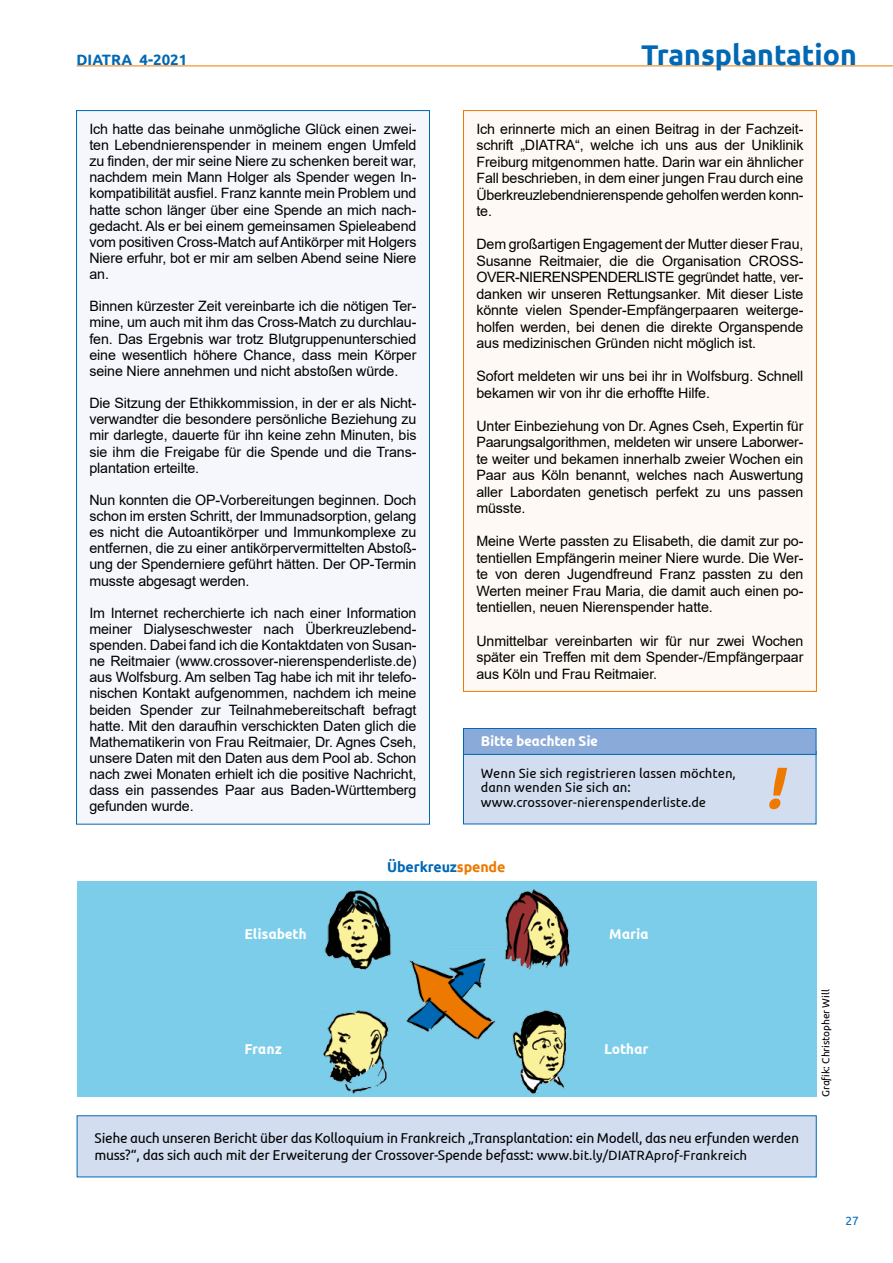
<style>
.page{position:relative;width:893px;height:1263px;background:#fff}
.page>*{position:absolute;margin:0;border:0;box-sizing:border-box;transform-origin:0 0}
.t1{font:italic 700 58.8px "Ubuntu";color:#ee7900}
.t2{font:700 28.5px "Ubuntu";color:#0068b5}
.t3{font:700 15px "Ubuntu";color:#0068b5}
.t4{font:14.25px/16.2px "Arial";letter-spacing:-.01em;color:#000;text-align:justify}
.t5{font:italic 14.25px/16.5px "Ubuntu";letter-spacing:-.01em;color:#000}
.t6{font:italic 700 14.25px "Ubuntu";letter-spacing:-.005em;color:#fff}
.t7{font:700 14.25px "Ubuntu";letter-spacing:-.01em;color:#0068b5}
.t8{font:italic 13.5px/14.2px "Ubuntu";letter-spacing:.01em;color:#000}
.t9{font:12px "Ubuntu";color:#0068b5}
.t10{font:italic 10.5px "Ubuntu";color:#000}
.s1{color:#ee7900}
.s2{font-size:13.5px}
</style>
<div class="page">
<hr style="left:77px;top:66px;width:816px;height:1px;background:#ee7900">
<div style="left:77px;top:111px;width:352px;height:713px;background:#f5f7fc"></div>
<div style="left:463px;top:111px;width:353px;height:580px;background:#fef9f4"></div>
<div style="left:77px;top:881px;width:739px;height:215px;background:#7ccdea"></div>
<img style="left:323px;top:889px;width:247px;height:206px">
<svg style="left:463px;top:728px;width:354px;height:97px;background:#b8cbe7"></svg>
<div style="left:76px;top:1115px;width:741px;height:63px;background:#d3ddf0"></div>
<p class="t3" style="left:77px;top:50px;width:112px">DIATRA 4-2021</p>
<h2 class="t2" style="left:641px;top:37px;width:217px">Transplantation</h2>
<p class="t4" style="left:89px;top:121px;width:328px">Ich hatte das beinahe unmögliche Glück einen zwei&shy;ten Lebendnierenspender in meinem engen Umfeld zu finden, der mir seine Niere zu schenken bereit war, nachdem mein Mann Holger als Spender wegen In&shy;kompatibilität ausfiel. Franz kannte mein Problem und hatte schon länger über eine Spende an mich nach&shy;gedacht. Als er bei einem gemeinsamen Spieleabend vom positiven Cross-Match auf Antikörper mit Holgers Niere erfuhr, bot er mir am selben Abend seine Niere an.</p>
<p class="t4" style="left:89px;top:298px;width:329px">Binnen kürzester Zeit vereinbarte ich die nötigen Ter&shy;mine, um auch mit ihm das Cross-Match zu durchlau&shy;fen. Das Ergebnis war trotz Blutgruppenunterschied eine wesentlich höhere Chance, dass mein Körper seine Niere annehmen und nicht abstoßen würde.</p>
<p class="t4" style="left:89px;top:395px;width:329px">Die Sitzung der Ethikkommission, in der er als Nicht&shy;verwandter die besondere persönliche Beziehung zu mir darlegte, dauerte für ihn keine zehn Minuten, bis sie ihm die Freigabe für die Spende und die Trans&shy;plantation erteilte.</p>
<p class="t4" style="left:89px;top:492px;width:328px">Nun konnten die OP-Vorbereitungen beginnen. Doch schon im ersten Schritt, der Immunadsorption, gelang es nicht die Autoantikörper und Immunkomplexe zu entfernen, die zu einer antikörpervermittelten Abstoß&shy;ung der Spenderniere geführt hätten. Der OP-Termin musste abgesagt werden.</p>
<p class="t4" style="left:89px;top:605px;width:329px">Im Internet recherchierte ich nach einer Information meiner Dialyseschwester nach Überkreuzlebend&shy;spenden. Dabei fand ich die Kontaktdaten von Susan&shy;ne Reitmaier (www.crossover-nierenspenderliste.de) aus Wolfsburg. Am selben Tag habe ich mit ihr telefo&shy;nischen Kontakt aufgenommen, nachdem ich meine beiden Spender zur Teilnahmebereitschaft befragt hatte. Mit den daraufhin verschickten Daten glich die Mathematikerin von Frau Reitmaier, Dr. Agnes Cseh, unsere Daten mit den Daten aus dem Pool ab. Schon nach zwei Monaten erhielt ich die positive Nachricht, dass ein passendes Paar aus Baden-Württemberg gefunden wurde.</p>
<p class="t4" style="left:476px;top:121px;width:328px">Ich erinnerte mich an einen Beitrag in der Fachzeit&shy;schrift „DIATRA“, welche ich uns aus der Uniklinik Freiburg mitgenommen hatte. Darin war ein ähnlicher Fall beschrieben, in dem einer jungen Frau durch eine Überkreuzlebendnierenspende geholfen werden konn&shy;te.</p>
<p class="t4" style="left:476px;top:236px;width:329px">Dem großartigen Engagement der Mutter dieser Frau, Susanne Reitmaier, die die Organisation CROSS-OVER-NIERENSPENDERLISTE gegründet hatte, ver&shy;danken wir unseren Rettungsanker. Mit dieser Liste könnte vielen Spender-Empfängerpaaren weiterge&shy;holfen werden, bei denen die direkte Organspende aus medizinischen Gründen nicht möglich ist.</p>
<p class="t4" style="left:476px;top:368px;width:329px">Sofort meldeten wir uns bei ihr in Wolfsburg. Schnell bekamen wir von ihr die erhoffte Hilfe.</p>
<p class="t4" style="left:476px;top:418px;width:329px">Unter Einbeziehung von Dr. Agnes Cseh, Expertin für Paarungsalgorithmen, meldeten wir unsere Laborwer&shy;te weiter und bekamen innerhalb zweier Wochen ein Paar aus Köln benannt, welches nach Auswertung aller Labordaten genetisch perfekt zu uns passen müsste.</p>
<p class="t4" style="left:476px;top:533px;width:328px">Meine Werte passten zu Elisabeth, die damit zur po&shy;tentiellen Empfängerin meiner Niere wurde. Die Wer&shy;te von deren Jugendfreund Franz passten zu den Werten meiner Frau Maria, die damit auch einen po&shy;tentiellen, neuen Nierenspender hatte.</p>
<p class="t4" style="left:476px;top:632px;width:328px">Unmittelbar vereinbarten wir für nur zwei Wochen später ein Treffen mit dem Spender-/Empfängerpaar aus Köln und Frau Reitmaier.</p>
<p class="t6" style="left:481px;top:733px;width:118px">Bitte beachten Sie</p>
<p class="t8" style="left:481px;top:766px;width:260px">Wenn Sie sich registrieren lassen möchten, dann wenden Sie sich an: www.crossover-nierenspenderliste.de</p>
<h1 class="t1" style="left:765px;top:752px;width:33px">!</h1>
<p class="t7" style="left:387px;top:858px;width:120px">Überkreuz<span class="s1">spende</span></p>
<p class="t6" style="left:244px;top:925px;width:67px">Elisabeth</p>
<p class="t6" style="left:609px;top:925px;width:41px">Maria</p>
<p class="t6" style="left:244px;top:1040px;width:39px">Franz</p>
<p class="t6" style="left:604px;top:1040px;width:46px">Lothar</p>
<p class="t5" style="left:94px;top:1129px;width:709px">Siehe auch unseren Bericht über das Kolloquium in Frankreich „Transplantation: ein Modell,das neu erfunden werden muss?“,das sich auch mit der Erweiterung der Crossover-Spende befasst: <span class="s2">www.bit.ly/DIATRAprof-Frankreich</span></p>
<p class="t10" style="left:819px;top:1097px;width:112px;rotate:-90deg">Grafik:ChristopherWill</p>
<p class="t9" style="left:845px;top:1213px;width:15px">27</p>
</div>
